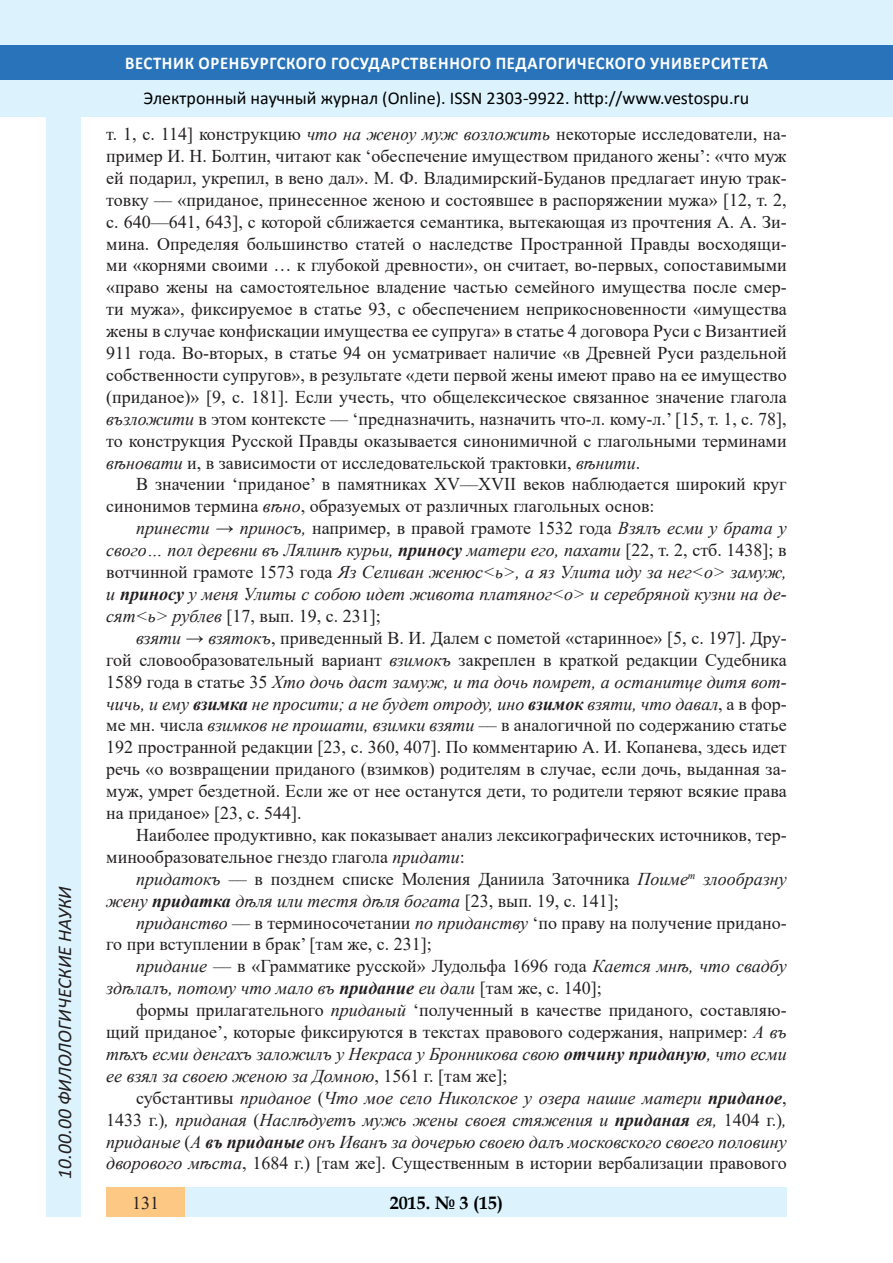
<style>
.page{position:relative;width:893px;height:1263px;background:#fff}
.page>*{position:absolute;margin:0;border:0;box-sizing:border-box;transform-origin:0 0}
.t1{font:italic 19.5px "Calibri";color:#231f20}
.Стиль2{font:18px/21.9px "Times New Roman";color:#231f20}
.Стиль2-2{font:italic 18px/21.9px "Times New Roman";color:#231f20;text-align:justify}
.t2{font:18px "Calibri";color:#000}
.t3{font:700 18px "Calibri";letter-spacing:.04em;color:#fff;scale:.93 1}
.t4{font:700 18px "Book Antiqua";color:#000}
.s1{font-style:italic}
.s2{font-style:normal}
.s3{font-weight:700}
.s4{font-weight:700;font-style:italic}
</style>
<div class="page">
<div style="left:0;top:0;width:893px;height:116px;background:#dcf2fc"></div>
<div style="left:0;top:45px;width:893px;height:34px;background:#2873ba"></div>
<div style="left:47px;top:116px;width:34px;height:1101px;background:#dcf2fc"></div>
<div style="left:106px;top:1188px;width:681px;height:29px;background:#dcf2fc"></div>
<div style="left:106px;top:1188px;width:79px;height:29px;background:#fdc784"></div>
<p class="t1" style="left:51px;top:1179px;width:294px;rotate:-90deg">10.00.00 ФИЛОЛОГИЧЕСКИЕ НАУКИ</p>
<p class="t1" style="left:51px;top:1105px;width:206px;rotate:-90deg">БИОЛОГИЧЕСКИЕ НАУКИ</p>
<p class="t1" style="left:51px;top:1179px;width:21px;rotate:-90deg">03</p>
<p class="t3" style="left:125px;top:50px;width:693px">ВЕСТНИК ОРЕНБУРГСКОГО ГОСУДАРСТВЕННОГО ПЕДАГОГИЧЕСКОГО УНИВЕРСИТЕТА</p>
<p class="t2" style="left:144px;top:85px;width:607px">Электронный научный журнал (Online). ISSN 2303-9922. http://www.vestospu.ru</p>
<p class="t2" style="left:583px;top:85px;width:13px">t</p>
<p class="Стиль2" style="left:106px;top:123px;width:682px;text-align:justify">т. 1, с. 114] конструкцию <span class="s1">что на женѹ муж возложить</span> некоторые исследователи, на&shy;пример И. Н. Болтин, читают как ‘обеспечение имуществом приданого жены’: «что муж ей подарил, укрепил, в вено дал». М. Ф. Владимирский-Буданов предлагает иную трак&shy;товку –– «приданое, принесенное женою и состоявшее в распоряжении мужа» [12, т. 2, с. 640––641, 643], с которой сближается семантика, вытекающая из прочтения А. А. Зи&shy;мина. Определяя большинство статей о наследстве Пространной Правды восходящи&shy;ми «корнями своими … к глубокой древности», он считает, во-первых, сопоставимыми «право жены на самостоятельное владение частью семейного имущества после смер&shy;ти мужа», фиксируемое в статье 93, с обеспечением неприкосновенности «имущества жены в случае конфискации имущества ее супруга» в статье 4 договора Руси с Византией 911 года. Во-вторых, в статье 94 он усматривает наличие «в Древней Руси раздельной собственности супругов», в результате «дети первой жены имеют право на ее имущество (приданое)» [9, с. 181]. Если учесть, что общелексическое связанное значение глагола <span class="s1">възложити</span> в этом контексте –– ‘предназначить, назначить что-л. кому-л.’ [15, т. 1, с. 78], то конструкция Русской Правды оказывается синонимичной с глагольными терминами <span class="s1">вѣновати</span> и, в зависимости от исследовательской трактовки, <span class="s1">вѣнити</span>.</p>
<p class="Стиль2" style="left:106px;top:473px;width:682px;text-indent:30px">В значении ‘приданое’ в памятниках XV––XVII веков наблюдается широкий круг синонимов термина <span class="s1">вѣно</span>, образуемых от различных глагольных основ:</p>
<p class="Стиль2-2" style="left:106px;top:517px;width:682px;text-indent:30px">принести <span class="s2">→</span> приносъ, <span class="s2">например, в правой грамоте 1532 года</span> Взялъ есми у брата у свого… пол деревни въ Лялинѣ курьи, <span class="s3">приносу</span> матери его, пахати <span class="s2">[22, т. 2, стб. 1438]; в вотчинной грамоте 1573 года</span> Яз Селиван женюс&lt;ь&gt;, а яз Улита иду за нег&lt;о&gt; замуж, и <span class="s3">приносу</span> у меня Улиты с собою идет живота платяног&lt;о&gt; и серебряной кузни на де&shy;сят&lt;ь&gt; рублев <span class="s2">[17, вып. 19, с. 231];</span></p>
<p class="Стиль2" style="left:106px;top:626px;width:682px;text-align:justify;text-indent:30px"><span class="s1">взяти</span> → <span class="s1">взятокъ</span>, приведенный В. И. Далем с пометой «старинное» [5, с. 197]. Дру&shy;гой словообразовательный вариант <span class="s1">взимокъ</span> закреплен в краткой редакции Судебника 1589 года в статье 35 <span class="s1">Хто дочь даст замуж, и та дочь помрет, а останитце дитя вот&shy;чичь, и ему</span> <span class="s4">взимка</span> <span class="s1">не просити; а не будет отроду, ино</span> <span class="s4">взимок</span> <span class="s1">взяти, что давал</span>, а в фор&shy;ме мн. числа <span class="s1">взимков не прошати, взимки взяти</span> –– в аналогичной по содержанию статье 192 пространной редакции [23, с. 360, 407]. По комментарию А. И. Копанева, здесь идет речь «о возвращении приданого (взимков) родителям в случае, если дочь, выданная за&shy;муж, умрет бездетной. Если же от нее останутся дети, то родители теряют всякие права на приданое» [23, с. 544].</p>
<p class="Стиль2" style="left:106px;top:823px;width:682px;text-indent:30px">Наиболее продуктивно, как показывает анализ лексикографических источников, тер&shy;минообразовательное гнездо глагола <span class="s1">придати</span>:</p>
<p class="Стиль2" style="left:106px;top:867px;width:682px;text-indent:30px"><span class="s1">придатокъ</span> –– в позднем списке Моления Даниила Заточника <span class="s1">Поиме</span><sup>т</sup> <span class="s1">злообразну жену</span> <span class="s4">придатка</span> <span class="s1">дѣля или тестя дѣля богата</span> [23, вып. 19, с. 141];</p>
<p class="Стиль2" style="left:106px;top:911px;width:682px;text-indent:30px"><span class="s1">приданство</span> –– в терминосочетании <span class="s1">по приданству</span> ‘по праву на получение придано&shy;го при вступлении в брак’ [там же, с. 231];</p>
<p class="Стиль2-2" style="left:106px;top:955px;width:682px;text-indent:30px">придание <span class="s2">–– в «Грамматике русской» Лудольфа 1696 года</span> Кается мнѣ, что свадбу здѣлалъ, потому что мало въ <span class="s3">придание</span> еи дали <span class="s2">[там же, с. 140];</span></p>
<p class="Стиль2" style="left:106px;top:998px;width:682px;text-align:justify;text-indent:30px">формы прилагательного <span class="s1">приданый</span> ‘полученный в качестве приданого, составляю&shy;щий приданое’, которые фиксируются в текстах правового содержания, например: <span class="s1">А въ тѣхъ есми денгахъ заложилъ у Некраса у Бронникова свою</span> <span class="s4">отчину приданую</span><span class="s1">, что есми ее взял за своею женою за Домною</span>, 1561 г. [там же];</p>
<p class="Стиль2-2" style="left:106px;top:1086px;width:682px;text-indent:30px"><span class="s2">субстантивы</span> приданое <span class="s2">(</span>Что мое село Николское у озера нашие матери <span class="s3">приданое</span><span class="s2">, 1433 г.)</span>, приданая <span class="s2">(</span>Наслѣдуетъ мужь жены своея стяжения и <span class="s3">приданая</span> ея, <span class="s2">1404 г.)</span>, приданые <span class="s2">(</span>А <span class="s3">въ приданые</span> онъ Иванъ за дочерью своею далъ московского своего половину дворового мѣста<span class="s2">, 1684 г.) [там же]. Существенным в истории вербализации правового</span></p>
<p class="Стиль2" style="left:132px;top:1191px;width:28px">131</p>
<p class="t4" style="left:390px;top:1190px;width:115px">2015. № 3 (15)</p>
</div>
